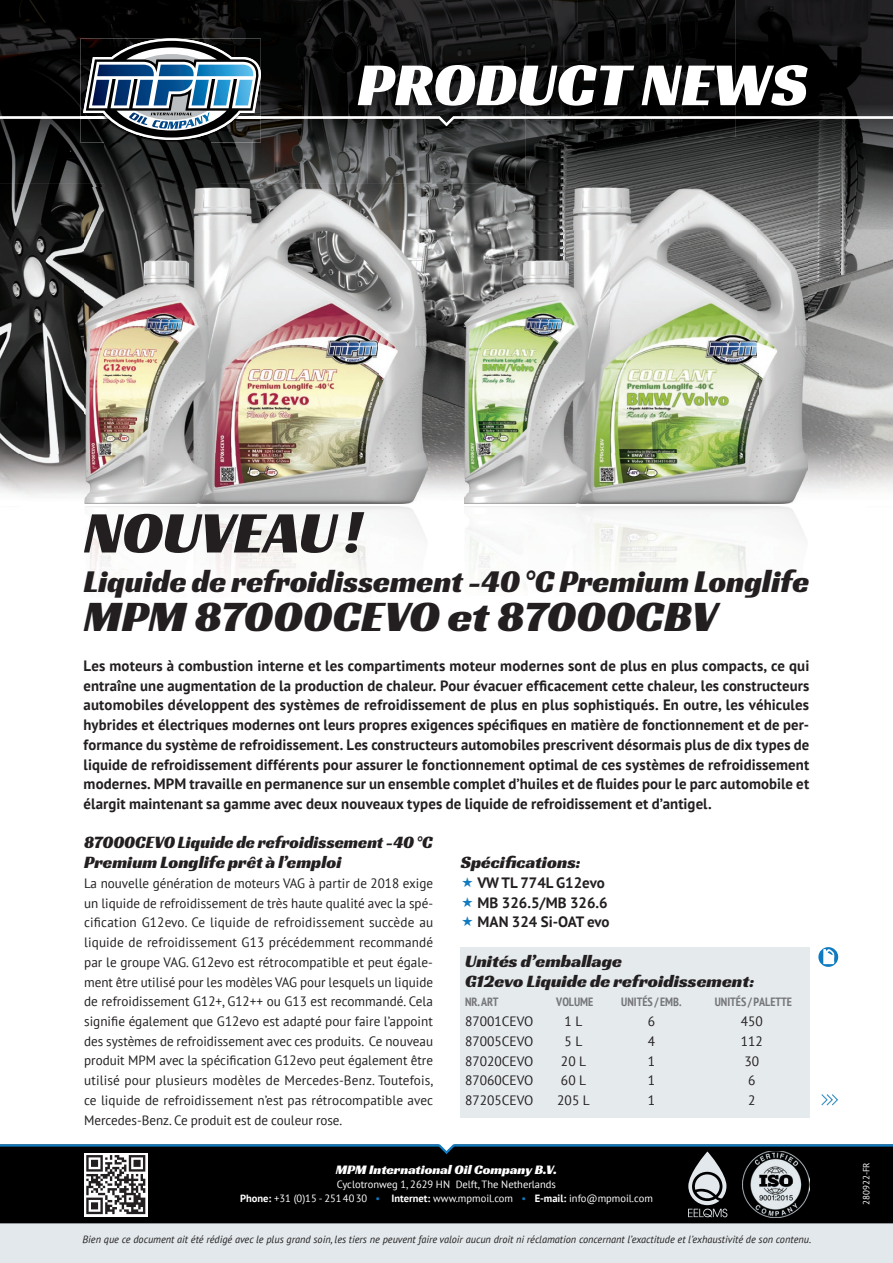
<style>
.page{position:relative;width:893px;height:1263px;background:#fff}
.page>*{position:absolute;margin:0;border:0;box-sizing:border-box;transform-origin:0 0}
.t1{font:62.25px "Racing Sans One";color:#fff}
.t2{font:60px "Racing Sans One";letter-spacing:-.01em;color:#231f20}
.t3{font:45px "Racing Sans One";letter-spacing:-.01em;color:#231f20}
.t4{font:33px "Racing Sans One";color:#231f20;scale:.93 1}
.t5{font:18px/19.6px "Racing Sans One";color:#231f20;scale:.92 1}
.t6{font:18px/19.8px "Racing Sans One";color:#231f20}
.t7{font:700 15px/19.6px "PT Sans";letter-spacing:.005em;color:#231f20;text-align:justify}
.t8{font:13.5px/19.8px "PT Sans";color:#231f20;text-align:justify}
.t9{font:13.5px "Racing Sans One";color:#fff}
.t10{font:700 condensed 12px "PT Sans";color:#757679}
.t11{font:italic 10.5px "PT Sans";color:#231f20}
.t12{font:10.5px "PT Sans";color:#fff}
.t13{font:10.5px "PT Sans";color:#107bc1}
.t14{font:9px "PT Sans";color:#fff}
.s1{font-weight:700}
</style>
<div class="page">
<img style="left:0;top:230px;width:893px;height:224px">
<img style="left:0;top:454px;width:85px;height:50px">
<img style="left:428px;top:454px;width:412px;height:39px">
<img style="left:840px;top:454px;width:53px;height:37px">
<img style="left:0;top:0;width:105px;height:230px">
<img style="left:105px;top:0;width:473px;height:38px">
<img style="left:578px;top:0;width:315px;height:38px">
<img style="left:210px;top:140px;width:315px;height:90px">
<img style="left:525px;top:140px;width:53px;height:47px">
<img style="left:105px;top:143px;width:105px;height:44px">
<img style="left:578px;top:140px;width:210px;height:47px">
<img style="left:788px;top:140px;width:105px;height:90px">
<img style="left:85px;top:454px;width:343px;height:50px">
<img style="left:85px;top:187px;width:343px;height:43px">
<img style="left:464px;top:454px;width:343px;height:50px">
<img style="left:464px;top:187px;width:343px;height:43px">
<img style="left:464px;top:507px;width:342px;height:81px">
<img style="left:85px;top:507px;width:341px;height:79px">
<div style="left:0;top:1219px;width:893px;height:44px;background:#e2e8eb"></div>
<div style="left:0;top:1217px;width:893px;height:6px;background:#000"></div>
<img style="left:80px;top:140px;width:181px;height:3px">
<svg style="left:0;top:38px;width:893px;height:102px;background:#24282b"></svg>
<svg style="left:0;top:1144px;width:893px;height:73px;background:#15181b"></svg>
<div style="left:460px;top:947px;width:349px;height:170px;background:#e5eaed"></div>
<img style="left:822px;top:947px;width:17px;height:20px">
<svg style="left:818px;top:947px;width:20px;height:20px"></svg>
<svg style="left:823px;top:949px;width:11px;height:15px"></svg>
<svg style="left:821px;top:1094px;width:17px;height:12px"></svg>
<h1 class="t1" style="left:358px;top:44px;width:452px">PRODUCT NEWS</h1>
<h2 class="t2" style="left:84px;top:494px;width:279px">NOUVEAU!</h2>
<h3 class="t4" style="left:84px;top:560px;width:781px">Liquide de refroidissement -40 C° Premium Longlife</h3>
<h3 class="t3" style="left:84px;top:587px;width:635px">MPM 87000CEVO et 87000CBV</h3>
<p class="t7" style="left:84px;top:655px;width:727px">Les moteurs à combustion interne et les compartiments moteur modernes sont de plus en plus compacts, ce qui entraîne une augmentation de la production de chaleur. Pour évacuer efficacement cette chaleur, les constructeurs automobiles développent des systèmes de refroidissement de plus en plus sophistiqués. En outre, les véhicules</p>
<p class="t7" style="left:84px;top:734px;width:727px">formance du système de refroidissement. Les constructeurs automobiles prescrivent désormais plus de dix types de</p>
<p class="t7" style="left:84px;top:715px;width:727px">hybrides et électriques modernes ont leurs propres exigences spécifiques en matière de fonctionnement et de per-</p>
<p class="t7" style="left:84px;top:754px;width:727px">liquide de refroidissement différents pour assurer le fonctionnement optimal de ces systèmes de refroidissement modernes. MPM travaille en permanence sur un ensemble complet ’d huiles et de fluides pour le parc automobile et élargit maintenant sa gamme avec deux nouveaux types de liquide de refroidissement et ’d antigel.</p>
<p class="t5" style="left:84px;top:832px;width:380px">87000CEVO Liquide de refroidissement -40 C°<br>Premium Longlife prêt ’là emploi</p>
<p class="t8" style="left:84px;top:873px;width:350px">La nouvelle génération de moteurs VAG à partir de 2018 exige</p>
<p class="t8" style="left:84px;top:912px;width:351px">cification G12evo. Ce liquide de refroidissement succède au</p>
<p class="t8" style="left:84px;top:893px;width:350px">un liquide de refroidissement de très haute qualité avec la spé-</p>
<p class="t8" style="left:84px;top:932px;width:350px">liquide de refroidissement G13 précédemment recommandé</p>
<p class="t8" style="left:84px;top:971px;width:350px">ment être utilisé pour les modèles VAG pour lesquels un liquide</p>
<p class="t8" style="left:84px;top:952px;width:350px">par le groupe VAG G. 12evo est rétrocompatible et peut égale-</p>
<p class="t8" style="left:84px;top:991px;width:351px">de refroidissement G12+, G12++ ou G13 est recommandé. Cela signifie également que G12evo est adapté pour faire ’lappoint des systèmes de refroidissement avec ces produits. Ce nouveau produit MPM avec la spécification G12evo peut également être utilisé pour plusieurs modèles de Mercedes-Benz. Toutefois, ce liquide de refroidissement ’nest pas rétrocompatible avec Mercedes-Benz. Ce produit est de couleur rose.</p>
<p class="t6" style="left:461px;top:852px;width:121px">Spécifications:</p>
<p class="t7" style="left:478px;top:872px;width:134px;text-align:left">VW TL 774 GL 12evo<br>MB 326.5/MB 326.6<br>MAN 324 Si-OAT evo</p>
<p class="t6" style="left:465px;top:951px;width:291px">Unités ’d emballage<br>G12evo Liquide de refroidissement:</p>
<p class="t10" style="left:715px;top:994px;width:79px">UNITÉS/PALETTE</p>
<p class="t10" style="left:621px;top:994px;width:62px">UNITÉS/EMB.</p>
<p class="t10" style="left:556px;top:994px;width:39px">VOLUME</p>
<p class="t10" style="left:465px;top:994px;width:35px">NR.ART</p>
<p class="t8" style="left:465px;top:1011px;width:70px">87001CEVO</p>
<p class="t8" style="left:565px;top:1011px;width:19px">L1</p>
<p class="t8" style="left:648px;top:1011px;width:9px">6</p>
<p class="t8" style="left:741px;top:1011px;width:24px">450</p>
<p class="t8" style="left:465px;top:1031px;width:70px">87005CEVO</p>
<p class="t8" style="left:565px;top:1031px;width:19px">L5</p>
<p class="t8" style="left:648px;top:1031px;width:9px">4</p>
<p class="t8" style="left:741px;top:1031px;width:24px">112</p>
<p class="t8" style="left:465px;top:1050px;width:70px">87020CEVO</p>
<p class="t8" style="left:561px;top:1050px;width:27px">20L</p>
<p class="t8" style="left:648px;top:1050px;width:9px">1</p>
<p class="t8" style="left:744px;top:1050px;width:16px">30</p>
<p class="t8" style="left:465px;top:1070px;width:70px">87060CEVO</p>
<p class="t8" style="left:561px;top:1070px;width:27px">60L</p>
<p class="t8" style="left:648px;top:1070px;width:9px">1</p>
<p class="t8" style="left:748px;top:1070px;width:9px">6</p>
<p class="t8" style="left:465px;top:1090px;width:70px">87205CEVO</p>
<p class="t8" style="left:557px;top:1090px;width:34px">205 L</p>
<p class="t8" style="left:648px;top:1090px;width:9px">1</p>
<p class="t8" style="left:748px;top:1090px;width:9px">2</p>
<p class="t9" style="left:336px;top:1161px;width:223px">MPM International Oil Company B .V.</p>
<p class="t12" style="left:456px;top:1178px;width:102px">Delft, The Netherlands</p>
<p class="t12" style="left:337px;top:1178px;width:115px">Cyclotronweg 1, 2629 HN</p>
<p class="t12" style="left:240px;top:1192px;width:129px"><span class="s1">Phone:</span> +31 )0( 15 - 2514030</p>
<p class="t13" style="left:376px;top:1192px;width:6px">•</p>
<p class="t12" style="left:391px;top:1192px;width:123px"><span class="s1">Internet:</span> www.mpmoil.com</p>
<p class="t13" style="left:521px;top:1192px;width:6px">•</p>
<p class="t12" style="left:535px;top:1192px;width:120px"><span class="s1">-E mail:</span> info@mpmoil.com</p>
<p class="t11" style="left:83px;top:1233px;width:730px">Bien que ce document ait été rédigé avec le plus grand soin, les tiers ne peuvent faire valoir aucun droit ni réclamation concernant ’lexactitude et ’lexhaustivité de son contenu.</p>
<p class="t14" style="left:860px;top:1205px;width:44px;rotate:-90deg">280922-FR</p>
</div>
